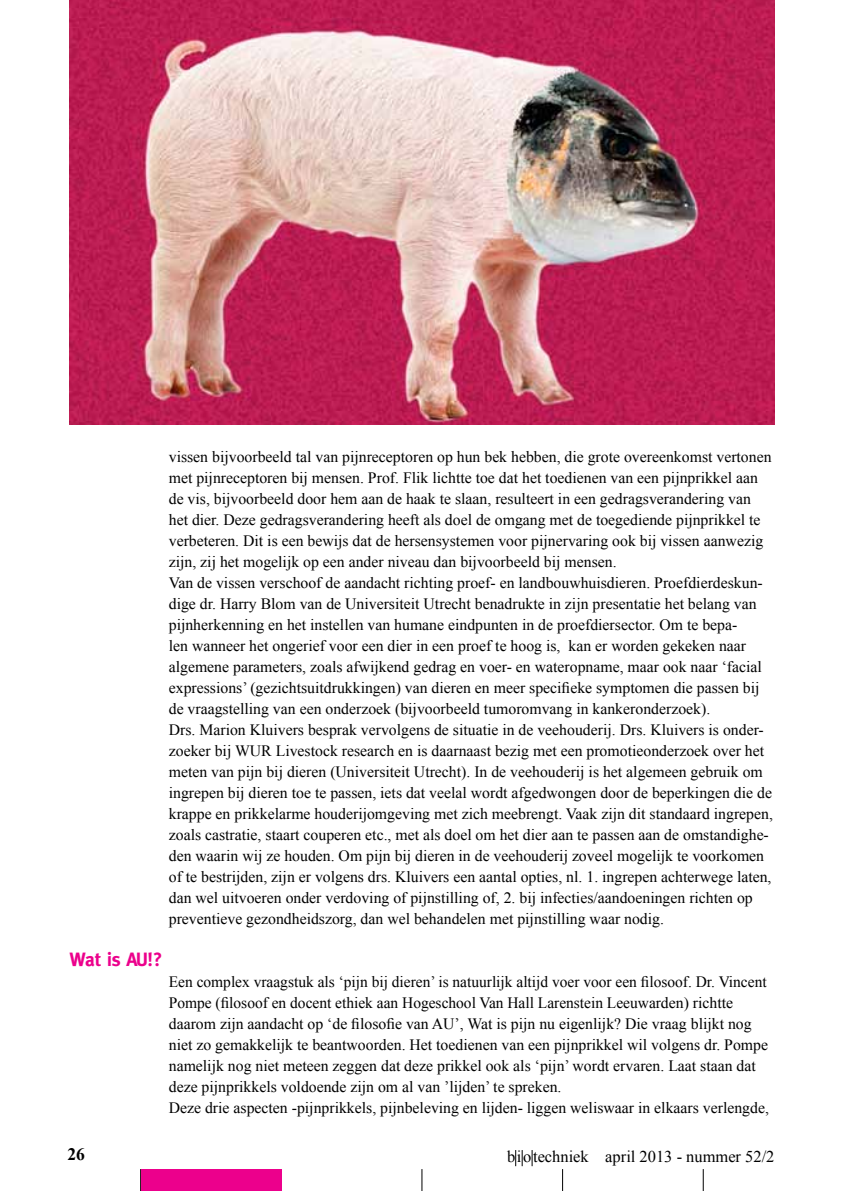
<style>
.page{position:relative;width:844px;height:1191px;background:#fff}
.page>*{position:absolute;margin:0;border:0;box-sizing:border-box;transform-origin:0 0}
.t1{font:700 19.25px "Meta";letter-spacing:-.02em;color:#ec008c}
.t2{font:700 17.5px "Times New Roman";color:#000}
.t3{font:16.45px "Times New Roman";color:#000}
.t4{font:15.75px/21px "Times New Roman";color:#000}
</style>
<div class="page">
<svg style="left:515px;top:1150px;width:7px;height:16px"></svg>
<svg style="left:531px;top:1150px;width:1px;height:16px"></svg>
<svg style="left:140px;top:1169px;width:1px;height:22px"></svg>
<svg style="left:421px;top:1169px;width:1px;height:22px"></svg>
<svg style="left:562px;top:1169px;width:1px;height:22px"></svg>
<svg style="left:702px;top:1169px;width:1px;height:22px"></svg>
<div style="left:141px;top:1169px;width:141px;height:22px;background:#ec008c"></div>
<img style="left:69px;top:0;width:705px;height:424px">
<p class="t4" style="left:169px;top:446px;width:605px">vissen bijvoorbeeld tal van pijnreceptoren op hun bek hebben, die grote overeenkomst vertonen met pijnreceptoren bij mensen. Prof. Flik lichtte toe dat het toedienen van een pijnprikkel aan de vis, bijvoorbeeld door hem aan de haak te slaan, resulteert in een gedragsverandering van het dier. Deze gedragsverandering heeft als doel de omgang met de toegediende pijnprikkel te verbeteren. Dit is een bewijs dat de hersensystemen voor pijnervaring ook bij vissen aanwezig zijn, zij het mogelijk op een ander niveau dan bijvoorbeeld bij mensen.<br>Van de vissen verschoof de aandacht richting proef- en landbouwhuisdieren. Proefdierdeskun&shy;dige dr. Harry Blom van de Universiteit Utrecht benadrukte in zijn presentatie het belang van pijnherkenning en het instellen van humane eindpunten in de proefdiersector. Om te bepa-<br>len wanneer het ongerief voor een dier in een proef te hoog is, kan er worden gekeken naar algemene parameters, zoals afwijkend gedrag en voer- en wateropname, maar ook naar ‘facial expressions’ (gezichtsuitdrukkingen) van dieren en meer specifieke symptomen die passen bij de vraagstelling van een onderzoek (bijvoorbeeld tumoromvang in kankeronderzoek).<br>Drs. Marion Kluivers besprak vervolgens de situatie in de veehouderij. Drs. Kluivers is onder&shy;zoeker bij WUR Livestock research en is daarnaast bezig met een promotieonderzoek over het meten van pijn bij dieren (Universiteit Utrecht). In de veehouderij is het algemeen gebruik om ingrepen bij dieren toe te passen, iets dat veelal wordt afgedwongen door de beperkingen die de krappe en prikkelarme houderijomgeving met zich meebrengt. Vaak zijn dit standaard ingrepen, zoals castratie, staart couperen etc., met als doel om het dier aan te passen aan de omstandighe&shy;den waarin wij ze houden. Om pijn bij dieren in de veehouderij zoveel mogelijk te voorkomen of te bestrijden, zijn er volgens drs. Kluivers een aantal opties, nl. 1. ingrepen achterwege laten, dan wel uitvoeren onder verdoving of pijnstilling of, 2. bij infecties/aandoeningen richten op preventieve gezondheidszorg, dan wel behandelen met pijnstilling waar nodig.</p>
<p class="t1" style="left:69px;top:948px;width:94px">Wat is AU!?</p>
<p class="t4" style="left:169px;top:971px;width:601px">Een complex vraagstuk als ‘pijn bij dieren’ is natuurlijk altijd voer voor een filosoof. Dr. Vincent Pompe (filosoof en docent ethiek aan Hogeschool Van Hall Larenstein Leeuwarden) richtte daarom zijn aandacht op ‘de filosofie van AU’, Wat is pijn nu eigenlijk? Die vraag blijkt nog niet zo gemakkelijk te beantwoorden. Het toedienen van een pijnprikkel wil volgens dr. Pompe namelijk nog niet meteen zeggen dat deze prikkel ook als ‘pijn’ wordt ervaren. Laat staan dat deze pijnprikkels voldoende zijn om al van ’lijden’ te spreken.<br>Deze drie aspecten -pijnprikkels, pijnbeleving en lijden- liggen weliswaar in elkaars verlengde,</p>
<p class="t2" style="left:67px;top:1142px;width:19px">26</p>
<p class="t3" style="left:507px;top:1145px;width:269px">biotechniek april 2013 - nummer 52/2</p>
</div>
